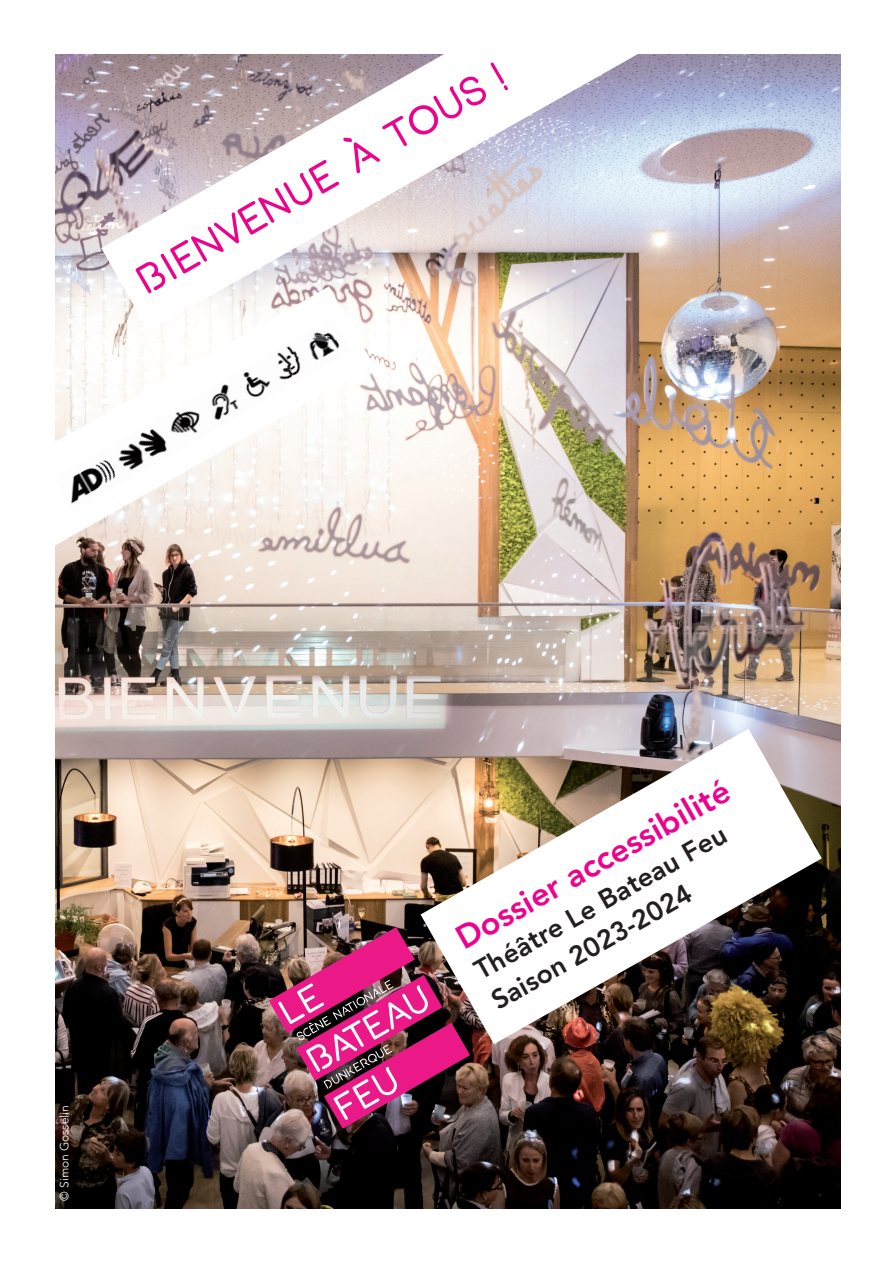
<style>
.page{position:relative;width:893px;height:1263px;background:#fff}
.page>*{position:absolute;margin:0;border:0;box-sizing:border-box;transform-origin:0 0}
.t1{font:39px "Porto";color:#ed028c}
.t2{font:800 33px "Avenir";color:#ed028c}
.t3{font:800 27px/34.8px "Avenir";color:#231f20}
.t4{font:300 12px "Avenir";color:#fff}
.s1{font-family:"Avenir";font-weight:500}
</style>
<div class="page">
<img style="left:55px;top:54px;width:785px;height:1155px">
<svg style="left:101px;top:54px;width:569px;height:277px"></svg>
<svg style="left:55px;top:286px;width:319px;height:282px"></svg>
<img style="left:421px;top:729px;width:401px;height:315px">
<img style="left:269px;top:927px;width:201px;height:202px">
<img style="left:55px;top:318px;width:296px;height:194px">
<svg style="left:343px;top:138px;width:9px;height:4px"></svg>
<h1 class="t1" style="left:129px;top:265px;width:420px;rotate:-30deg">bienvenue a t<span class="s1">O</span>us !</h1>
<p class="t4" style="left:57px;top:1200px;width:97px;rotate:-90deg">© Simon Gosselin</p>
<p class="t2" style="left:445px;top:917px;width:311px;rotate:-29deg">Dossier accessibilité</p>
<p class="t3" style="left:468px;top:956px;width:286px;rotate:-29deg">Théâtre Le Bateau Feu<br>Saison 2023-2024</p>
</div>
